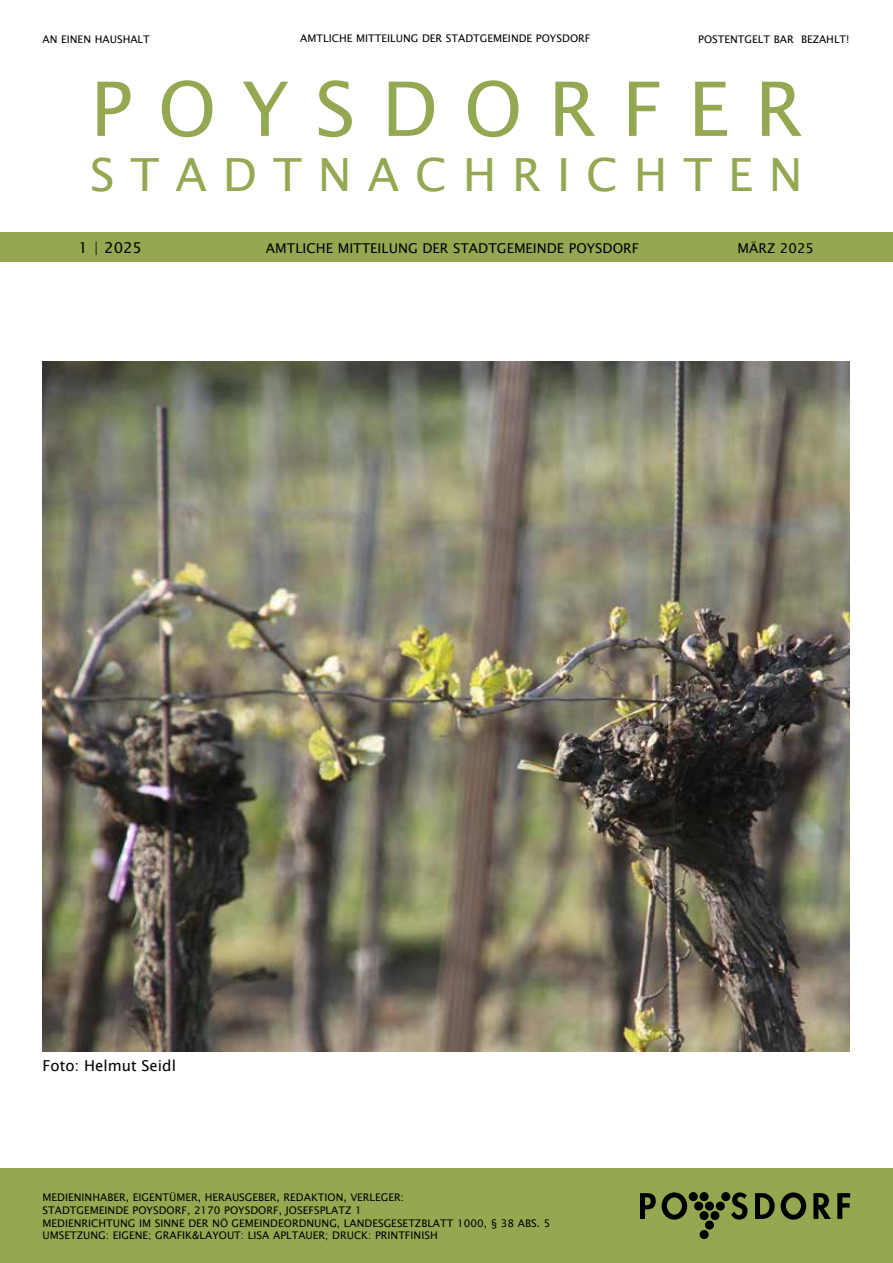
<style>
.page{position:relative;width:893px;height:1263px;background:#fff}
.page>*{position:absolute;margin:0;border:0;box-sizing:border-box;transform-origin:0 0}
.t1{font:75px "Lucida Sans Unicode";letter-spacing:.35em;color:#94a851}
.t2{font:45.75px "Lucida Sans Unicode";letter-spacing:.35em;color:#94a851}
.t3{font:15px "Lucida Sans Unicode";color:#000}
.t4{font:13.5px "Lucida Sans Unicode";color:#000}
.t5{font:10.5px/12.6px "Lucida Sans Unicode";color:#000}
</style>
<div class="page">
<div style="left:0;top:232px;width:893px;height:29px;background:#94a851"></div>
<div style="left:0;top:1168px;width:893px;height:95px;background:#94a851"></div>
<svg style="left:640px;top:1192px;width:210px;height:47px"></svg>
<img style="left:43px;top:361px;width:806px;height:690px">
<p class="t5" style="left:43px;top:33px;width:109px">AN EINEN HAUSHALT</p>
<p class="t5" style="left:300px;top:32px;width:292px">AMTLICHE MITTEILUNG DER STADTGEMEINDE POYSDORF</p>
<p class="t5" style="left:698px;top:33px;width:153px">POSTENTGELT BAR BEZAHLT!</p>
<h1 class="t1" style="left:90px;top:50px;width:713px">POYSDORFER</h1>
<h2 class="t2" style="left:90px;top:138px;width:714px">STADTNACHRICHTEN</h2>
<h3 class="t3" style="left:79px;top:235px;width:65px">1 | 2025</h3>
<p class="t4" style="left:266px;top:237px;width:375px">AMTLICHE MITTEILUNG DER STADTGEMEINDE POYSDORF</p>
<p class="t4" style="left:738px;top:237px;width:78px">MÄRZ 2025</p>
<h3 class="t3" style="left:43px;top:1054px;width:135px">Foto: Helmut Seidl</h3>
<p class="t5" style="left:43px;top:1191px;width:509px">MEDIENINHABER, EIGENTÜMER, HERAUSGEBER, REDAKTION, VERLEGER:<br>STADTGEMEINDE POYSDORF, 2170 POYSDORF, JOSEFSPLATZ 1<br>MEDIENRICHTUNG IM SINNE DER NÖ GEMEINDEORDNUNG, LANDESGESETZBLATT 1000, § 38 ABS. 5<br>UMSETZUNG: EIGENE; GRAFIK&amp;LAYOUT: LISA APLTAUER; DRUCK: PRINTFINISH</p>
</div>
